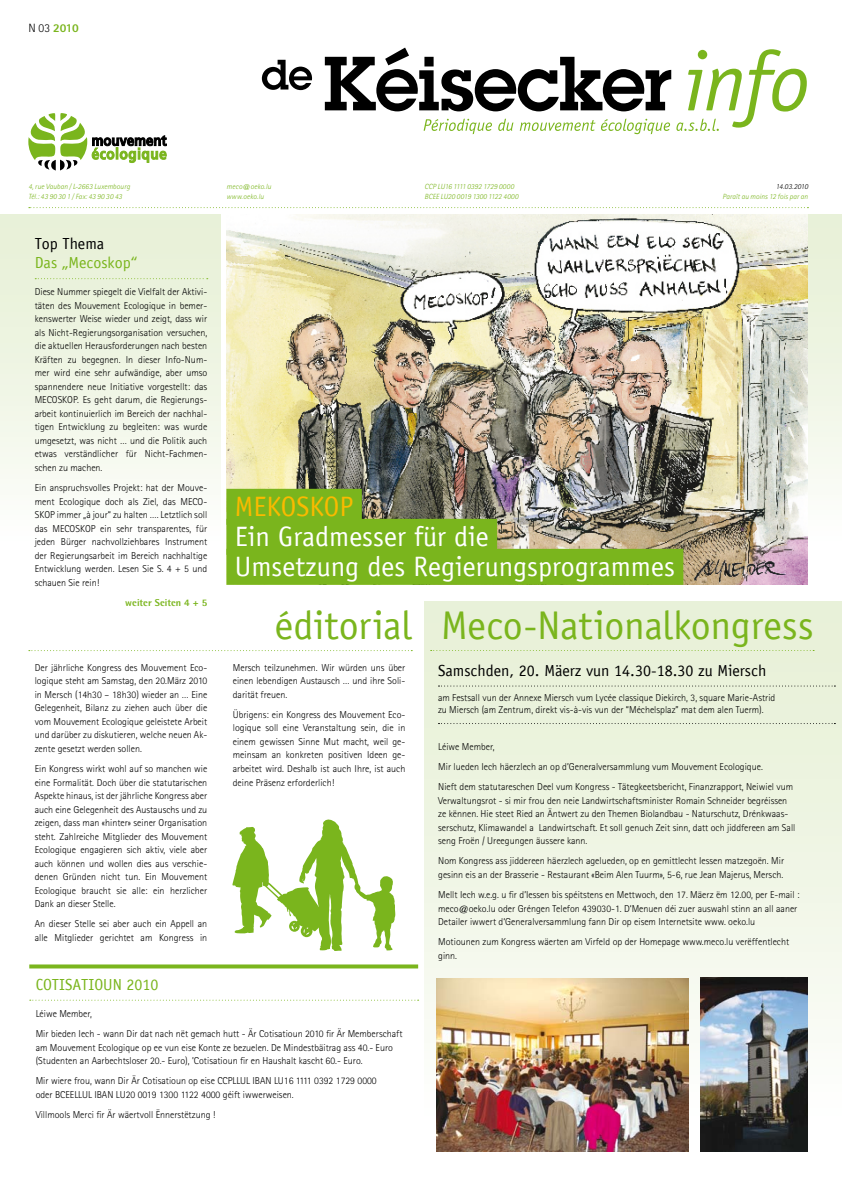
<style>
.page{position:relative;width:842px;height:1191px;background:#fff}
.page>*{position:absolute;margin:0;border:0;box-sizing:border-box;transform-origin:0 0}
.t1{font:40px "Officina Sans";color:#7ab51d}
.t2{font:28px/30px "Officina Sans";color:#fff}
.t3{font:28px "Officina Sans";color:#faba00}
.t4{font:16px "Officina Sans";color:#000}
.t5{font:16px "Officina Sans";color:#7ab51d}
.t6{font:800 12px "Rotis Sans Serif";color:#7ab51d}
.t7{font:300 10px/13.5px "Rotis Sans Serif";color:#000}
.t8{font:800 10px "Rotis Semi Sans";color:#7ab51d}
.t9{font:italic 300 7.5px/10px "Rotis Sans Serif";letter-spacing:.01em;color:#7ab51d}
.t10{font:italic 300 7.5px "Rotis Sans Serif";letter-spacing:-.015em;color:#000}
.s1{font-weight:300;color:#000}
</style>
<div class="page">
<div style="left:0;top:214px;width:220px;height:381px;background:linear-gradient(to bottom,#e5efd3,#fff)"></div>
<div style="left:798px;top:214px;width:44px;height:381px;background:linear-gradient(to bottom,#e5efd3,#fff)"></div>
<svg style="left:28px;top:113px;width:139px;height:57px"></svg>
<svg style="left:29px;top:650px;width:383px;height:1px"></svg>
<img style="left:226px;top:214px;width:582px;height:370px">
<div style="left:226px;top:489px;width:136px;height:36px;background:#7ab51d"></div>
<div style="left:226px;top:519px;width:271px;height:36px;background:#7ab51d"></div>
<div style="left:226px;top:549px;width:457px;height:36px;background:#7ab51d"></div>
<svg style="left:29px;top:207px;width:779px;height:1px"></svg>
<svg style="left:35px;top:278px;width:173px;height:1px"></svg>
<svg style="left:262px;top:48px;width:545px;height:86px"></svg>
<div style="left:424px;top:601px;width:418px;height:590px;background:linear-gradient(to bottom,#e8f2d6,#f8f6f7)"></div>
<svg style="left:431px;top:650px;width:383px;height:1px"></svg>
<svg style="left:438px;top:685px;width:397px;height:1px"></svg>
<svg style="left:438px;top:723px;width:397px;height:1px"></svg>
<svg style="left:29px;top:964px;width:389px;height:4px;fill:#7ab51d"></svg>
<svg style="left:30px;top:999px;width:389px;height:1px"></svg>
<img style="left:437px;top:978px;width:252px;height:173px">
<img style="left:701px;top:977px;width:107px;height:174px">
<svg style="left:232px;top:819px;width:163px;height:132px"></svg>
<p class="t6" style="left:28px;top:20px;width:52px"><span class="s1">N 03</span> 2010</p>
<p class="t9" style="left:28px;top:182px;width:103px">4, rue Vauban / L-2663 Luxembourg<br>Tél.: 43 90 30 1 / Fax: 43 90 30 43</p>
<p class="t9" style="left:226px;top:182px;width:46px">meco@oeko.lu www.oeko.lu</p>
<p class="t9" style="left:424px;top:182px;width:95px">CCP LU16 1111 0392 1729 0000<br>BCEE LU20 0019 1300 1122 4000</p>
<p class="t10" style="left:776px;top:182px;width:34px">14.03.2010</p>
<p class="t9" style="left:722px;top:192px;width:87px">Paraît au moins 12 fois par an</p>
<h3 class="t4" style="left:35px;top:234px;width:71px">Top Thema</h3>
<h3 class="t5" style="left:35px;top:253px;width:104px">Das „Mecoskop“</h3>
<p class="t7" style="left:35px;top:285px;width:174px;text-align:justify">Diese Nummer spiegelt die Vielfalt der Aktivi&shy;täten des Mouvement Ecologique in bemer&shy;kenswerter Weise wieder und zeigt, dass wir als Nicht-Regierungsorganisation versuchen, die aktuellen Herausforderungen nach besten Kräften zu begegnen. In dieser Info-Num&shy;mer wird eine sehr aufwändige, aber umso spannendere neue Initiative vorgestellt: das MECOSKOP. Es geht darum, die Regierungs&shy;arbeit kontinuierlich im Bereich der nachhal&shy;tigen Entwicklung zu begleiten: was wurde umgesetzt, was nicht … und die Politik auch etwas verständlicher für Nicht-Fachmen&shy;schen zu machen.</p>
<p class="t7" style="left:35px;top:481px;width:174px;text-align:justify">Ein anspruchsvolles Projekt: hat der Mouve&shy;ment Ecologique doch als Ziel, das MECO-SKOP immer „à jour“ zu halten …. Letztlich soll das MECOSKOP ein sehr transparentes, für jeden Bürger nachvollziehbares Instrument der Regierungsarbeit im Bereich nachhaltige Entwicklung werden. Lesen Sie S. 4 + 5 und schauen Sie rein!</p>
<p class="t8" style="left:125px;top:596px;width:83px">weiter Seiten 4 + 5</p>
<p class="t7" style="left:35px;top:660px;width:174px;text-align:justify">Der jährliche Kongress des Mouvement Eco&shy;logique steht am Samstag, den 20.März 2010 in Mersch (14h30 – 18h30) wieder an … Eine Gelegenheit, Bilanz zu ziehen auch über die vom Mouvement Ecologique geleistete Arbeit und darüber zu diskutieren, welche neuen Ak&shy;zente gesetzt werden sollen.</p>
<p class="t7" style="left:35px;top:762px;width:174px;text-align:justify">Ein Kongress wirkt wohl auf so manchen wie eine Formalität. Doch über die statutarischen Aspekte hinaus, ist der jährliche Kongress aber auch eine Gelegenheit des Austauschs und zu zeigen, dass man «hinter» seiner Organisation steht. Zahlreiche Mitglieder des Mouvement Ecologique engagieren sich aktiv, viele aber auch können und wollen dies aus verschie&shy;denen Gründen nicht tun. Ein Mouvement Ecologique braucht sie alle: ein herzlicher Dank an dieser Stelle.</p>
<p class="t7" style="left:35px;top:917px;width:174px">An dieser Stelle sei aber auch ein Appell an alle Mitglieder gerichtet am Kongress in</p>
<h2 class="t3" style="left:235px;top:490px;width:120px">mekoskop</h2>
<h2 class="t2" style="left:235px;top:521px;width:442px">Ein Gradmesser für die<br>Umsetzung des Regierungsprogrammes</h2>
<h1 class="t1" style="left:275px;top:602px;width:138px">éditorial</h1>
<p class="t7" style="left:233px;top:660px;width:174px;text-align:justify">Mersch teilzunehmen. Wir würden uns über einen lebendigen Austausch … und ihre Soli&shy;darität freuen.</p>
<p class="t7" style="left:233px;top:708px;width:174px;text-align:justify">Übrigens: ein Kongress des Mouvement Eco&shy;logique soll eine Veranstaltung sein, die in einem gewissen Sinne Mut macht, weil ge&shy;meinsam an konkreten positiven Ideen ge&shy;arbeitet wird. Deshalb ist auch Ihre, ist auch deine Präsenz erforderlich!</p>
<h1 class="t1" style="left:441px;top:601px;width:374px">Meco-Nationalkongress</h1>
<h3 class="t4" style="left:438px;top:661px;width:330px">Samschden, 20. Mäerz vun 14.30-18.30 zu Miersch</h3>
<p class="t7" style="left:438px;top:692px;width:339px;line-height:12px">am Festsall vun der Annexe Miersch vum Lycée classique Diekirch, 3, square Marie-Astrid zu Miersch (am Zentrum, direkt vis-à-vis vun der “Méchelsplaz” mat dem alen Tuerm).</p>
<p class="t7" style="left:438px;top:736px;width:356px;line-height:20.2px">Léiwe Member,<br>Mir lueden Iech häerzlech an op d’Generalversammlung vum Mouvement Ecologique.<br>Nieft dem statutareschen Deel vum Kongress - Tätegkeetsbericht, Finanzrapport, Neiwiel vum</p>
<p class="t7" style="left:438px;top:793px;width:359px">Verwaltungsrot - si mir frou den neie Landwirtschaftsminister Romain Schneider begréissen ze kënnen. Hie steet Ried an Äntwert zu den Themen Biolandbau - Naturschutz, Drénkwaas&shy;serschutz, Klimawandel a Landwirtschaft. Et soll genuch Zeit sinn, datt och jiddfereen am Sall seng Froën / Ureegungen äussere kann.</p>
<p class="t7" style="left:438px;top:854px;width:347px">Nom Kongress ass jiddereen häerzlech agelueden, op en gemittlecht Iessen matzegoën. Mir gesinn eis an der Brasserie - Restaurant «Beim Alen Tuurm», 5-6, rue Jean Majerus, Mersch.</p>
<p class="t7" style="left:438px;top:888px;width:363px">Mellt Iech w.e.g. u fir d’Iessen bis spéitstens en Mettwoch, den 17. Mäerz ëm 12.00, per E-mail : meco@oeko.lu oder Gréngen Telefon 439030-1. D‘Menuen déi zuer auswahl stinn an all aaner<br>Detailer iwwert d‘Generalversammlung fann Dir op eisem Internetsite www. oeko.lu</p>
<p class="t7" style="left:438px;top:935px;width:352px">Motiounen zum Kongress wäerten am Virfeld op der Homepage www.meco.lu verëffentlecht ginn.</p>
<h3 class="t5" style="left:36px;top:975px;width:124px">Cotisatioun 2010</h3>
<p class="t7" style="left:36px;top:1003px;width:368px;line-height:20.2px">Léiwe Member,<br>Mir bieden Iech - wann Dir dat nach nët gemach hutt - Är Cotisatioun 2010 fir Är Memberschaft</p>
<p class="t7" style="left:36px;top:1040px;width:359px">am Mouvement Ecologique op ee vun eise Konte ze bezuelen. De Mindestbäitrag ass 40.- Euro (Studenten an Aarbechtsloser 20.- Euro), ’Cotisatioun fir en Haushalt kascht 60.- Euro.</p>
<p class="t7" style="left:36px;top:1074px;width:343px">Mir wiere frou, wann Dir Är Cotisatioun op eise CCPLLUL IBAN LU16 1111 0392 1729 0000 oder BCEELLUL IBAN LU20 0019 1300 1122 4000 géift iwwerweisen.</p>
<p class="t7" style="left:36px;top:1108px;width:181px">Villmools Merci fir Är wäertvoll Ënnerstëtzung !</p>
</div>
